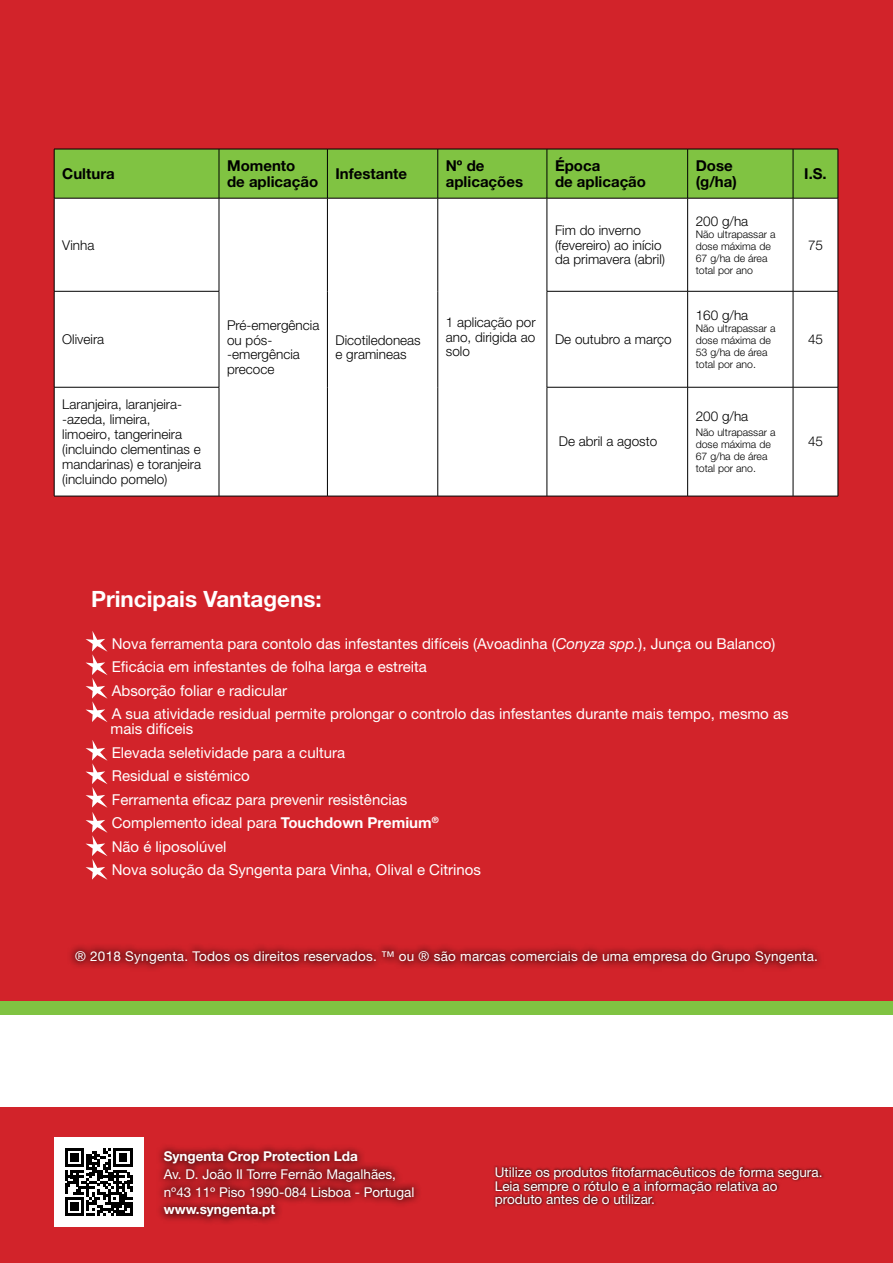
<style>
.page{position:relative;width:893px;height:1263px;background:#d2232a}
.page>*{position:absolute;margin:0;border:0;box-sizing:border-box;transform-origin:0 0}
.t1{font:700 22.5px "Helvetica Neue LT Std";color:#fff}
.t2{font:15px/23.5px "Helvetica Neue LT Std";color:#fff}
.t3{font:700 15px/16.5px "Helvetica Neue LT Std";color:#000}
.t4{font:300 13.5px/14.9px "Helvetica Neue LT Std";color:#000}
.t5{font:13.5px/13.5px "Helvetica Neue LT Std";color:#fff}
.t6{font:13.5px "Helvetica Neue LT Std";letter-spacing:.02em;color:#fff}
.t7{font:700 13.5px "Helvetica Neue LT Std";color:#fff}
.t8{font:300 10.5px/12px "Helvetica Neue LT Std";color:#000}
.s1{font-style:italic}
.s2{font-weight:700}
</style>
<div class="page">
<div style="left:0;top:1003px;width:893px;height:104px;background:#fff"></div>
<div style="left:0;top:1001px;width:893px;height:14px;background:#80c342"></div>
<div style="left:55px;top:150px;width:783px;height:48px;background:#80c342"></div>
<div style="left:55px;top:199px;width:783px;height:297px;background:#fff"></div>
<hr style="left:54px;top:149px;width:165px;height:1px;background:#000">
<hr style="left:54px;top:149px;width:1px;height:49px;background:#000">
<hr style="left:219px;top:149px;width:108px;height:1px;background:#000">
<hr style="left:219px;top:149px;width:1px;height:49px;background:#000">
<hr style="left:327px;top:149px;width:111px;height:1px;background:#000">
<hr style="left:327px;top:149px;width:1px;height:49px;background:#000">
<hr style="left:438px;top:149px;width:109px;height:1px;background:#000">
<hr style="left:437px;top:149px;width:1px;height:49px;background:#000">
<hr style="left:547px;top:149px;width:141px;height:1px;background:#000">
<hr style="left:547px;top:149px;width:1px;height:49px;background:#000">
<hr style="left:688px;top:149px;width:105px;height:1px;background:#000">
<hr style="left:687px;top:149px;width:1px;height:49px;background:#000">
<hr style="left:793px;top:149px;width:45px;height:1px;background:#000">
<hr style="left:793px;top:149px;width:1px;height:49px;background:#000">
<hr style="left:838px;top:149px;width:1px;height:49px;background:#000">
<hr style="left:54px;top:198px;width:165px;height:1px;background:#000">
<hr style="left:54px;top:198px;width:1px;height:93px;background:#000">
<hr style="left:219px;top:198px;width:108px;height:1px;background:#000">
<hr style="left:219px;top:198px;width:1px;height:93px;background:#000">
<hr style="left:327px;top:198px;width:111px;height:1px;background:#000">
<hr style="left:327px;top:198px;width:1px;height:93px;background:#000">
<hr style="left:438px;top:198px;width:109px;height:1px;background:#000">
<hr style="left:437px;top:198px;width:1px;height:93px;background:#000">
<hr style="left:327px;top:291px;width:1px;height:96px;background:#000">
<hr style="left:437px;top:291px;width:1px;height:96px;background:#000">
<hr style="left:327px;top:387px;width:1px;height:109px;background:#000">
<hr style="left:437px;top:387px;width:1px;height:109px;background:#000">
<hr style="left:219px;top:496px;width:108px;height:1px;background:#000">
<hr style="left:327px;top:496px;width:111px;height:1px;background:#000">
<hr style="left:438px;top:496px;width:109px;height:1px;background:#000">
<hr style="left:547px;top:198px;width:141px;height:1px;background:#000">
<hr style="left:547px;top:198px;width:1px;height:93px;background:#000">
<hr style="left:688px;top:198px;width:105px;height:1px;background:#000">
<hr style="left:687px;top:198px;width:1px;height:93px;background:#000">
<hr style="left:793px;top:198px;width:45px;height:1px;background:#000">
<hr style="left:793px;top:198px;width:1px;height:93px;background:#000">
<hr style="left:838px;top:198px;width:1px;height:93px;background:#000">
<hr style="left:54px;top:291px;width:165px;height:1px;background:#000">
<hr style="left:54px;top:291px;width:1px;height:96px;background:#000">
<hr style="left:219px;top:291px;width:1px;height:96px;background:#000">
<hr style="left:547px;top:291px;width:141px;height:1px;background:#000">
<hr style="left:547px;top:291px;width:1px;height:96px;background:#000">
<hr style="left:688px;top:291px;width:105px;height:1px;background:#000">
<hr style="left:687px;top:291px;width:1px;height:96px;background:#000">
<hr style="left:793px;top:291px;width:45px;height:1px;background:#000">
<hr style="left:793px;top:291px;width:1px;height:96px;background:#000">
<hr style="left:838px;top:291px;width:1px;height:96px;background:#000">
<hr style="left:54px;top:387px;width:165px;height:1px;background:#000">
<hr style="left:54px;top:387px;width:1px;height:109px;background:#000">
<hr style="left:219px;top:387px;width:1px;height:109px;background:#000">
<hr style="left:54px;top:496px;width:165px;height:1px;background:#000">
<hr style="left:547px;top:387px;width:141px;height:1px;background:#000">
<hr style="left:547px;top:387px;width:1px;height:109px;background:#000">
<hr style="left:688px;top:387px;width:105px;height:1px;background:#000">
<hr style="left:687px;top:387px;width:1px;height:109px;background:#000">
<hr style="left:793px;top:387px;width:45px;height:1px;background:#000">
<hr style="left:793px;top:387px;width:1px;height:109px;background:#000">
<hr style="left:838px;top:387px;width:1px;height:109px;background:#000">
<hr style="left:547px;top:496px;width:141px;height:1px;background:#000">
<hr style="left:688px;top:496px;width:105px;height:1px;background:#000">
<hr style="left:793px;top:496px;width:45px;height:1px;background:#000">
<svg style="left:86px;top:631px;width:22px;height:91px"></svg>
<svg style="left:86px;top:740px;width:22px;height:140px"></svg>
<div style="left:67px;top:942px;width:758px;height:30px;background:#000;opacity:.75"></div>
<div style="left:155px;top:1142px;width:268px;height:84px;background:#000;opacity:.75"></div>
<div style="left:54px;top:1137px;width:89px;height:90px;background:#fff"></div>
<svg style="left:65px;top:1148px;width:67px;height:68px"></svg>
<svg style="left:493px;top:1165px;width:331px;height:43px"></svg>
<p class="t3" style="left:62px;top:165px;width:54px">Cultura</p>
<p class="t3" style="left:227px;top:157px;width:93px">Momento<br>de aplicação</p>
<p class="t3" style="left:335px;top:165px;width:73px">Infestante</p>
<p class="t3" style="left:446px;top:157px;width:79px">Nº de aplicações</p>
<p class="t3" style="left:555px;top:157px;width:93px">Época<br>de aplicação</p>
<p class="t3" style="left:696px;top:157px;width:43px">Dose (g/ha)</p>
<p class="t3" style="left:804px;top:165px;width:24px">I.S.</p>
<p class="t4" style="left:62px;top:237px;width:34px">Vinha</p>
<p class="t4" style="left:555px;top:222px;width:112px">Fim do inverno (fevereiro) ao início da primavera (abril)</p>
<p class="t4" style="left:446px;top:314px;width:91px;text-align:justify">1 aplicação por ano, dirigida ao solo</p>
<p class="t4" style="left:227px;top:317px;width:94px">Pré-emergência ou pós--emergência precoce</p>
<p class="t4" style="left:62px;top:332px;width:44px">Oliveira</p>
<p class="t4" style="left:555px;top:332px;width:118px">De outubro a março</p>
<p class="t4" style="left:336px;top:332px;width:87px">Dicotiledoneas e gramineas</p>
<p class="t4" style="left:62px;top:397px;width:140px">Laranjeira, laranjeira--azeda, limeira, limoeiro, tangerineira (incluindo clementinas e mandarinas) e toranjeira (incluindo pomelo)</p>
<p class="t4" style="left:559px;top:434px;width:100px">De abril a agosto</p>
<p class="t4" style="left:696px;top:213px;width:54px">200 g/ha</p>
<p class="t8" style="left:696px;top:228px;width:81px">Não ultrapassar a dose máxima de<br>67 g/ha de área total por ano</p>
<p class="t4" style="left:808px;top:237px;width:17px">75</p>
<p class="t4" style="left:696px;top:308px;width:54px">160 g/ha</p>
<p class="t8" style="left:696px;top:322px;width:81px">Não ultrapassar a dose máxima de<br>53 g/ha de área total por ano.</p>
<p class="t4" style="left:808px;top:332px;width:17px">45</p>
<p class="t4" style="left:696px;top:408px;width:54px">200 g/ha</p>
<p class="t8" style="left:696px;top:426px;width:81px">Não ultrapassar a dose máxima de<br>67 g/ha de área total por ano.</p>
<p class="t4" style="left:808px;top:434px;width:17px">45</p>
<h1 class="t1" style="left:91px;top:585px;width:232px">Principais Vantagens:</h1>
<p class="t2" style="left:112px;top:631px;width:678px">Nova ferramenta para contolo das infestantes difíceis (Avoadinha (<span class="s1">Conyza spp.</span>), Junça ou Balanco)<br>Eficácia em infestantes de folha larga e estreita<br>Absorção foliar e radicular<br>A sua atividade residual permite prolongar o controlo das infestantes durante mais tempo, mesmo as</p>
<p class="t2" style="left:111px;top:717px;width:372px">mais difíceis<br>Elevada seletividade para a cultura<br>Residual e sistémico<br>Ferramenta eficaz para prevenir resistências Complemento ideal para <span class="s2">Touchdown Premium</span><sup>®<br></sup>Não é liposolúvel<br>Nova solução da Syngenta para Vinha, Olival e Citrinos</p>
<p class="t6" style="left:75px;top:948px;width:744px">® 2018 Syngenta. Todos os direitos reservados. ™ ou ® são marcas comerciais de uma empresa do Grupo Syngenta.</p>
<p class="t7" style="left:164px;top:1148px;width:196px">Syngenta Crop Protection Lda</p>
<p class="t5" style="left:164px;top:1165px;width:252px;line-height:17.7px">Av. D. João II Torre Fernão Magalhães, nº43 11º Piso 1990-084 Lisboa - Portugal</p>
<p class="t7" style="left:164px;top:1201px;width:113px">www.syngenta.pt</p>
<p class="t5" style="left:495px;top:1165px;width:329px">Utilize os produtos fitofarmacêuticos de forma segura.<br>Leia sempre o rótulo e a informação relativa ao produto antes de o utilizar.</p>
</div>
